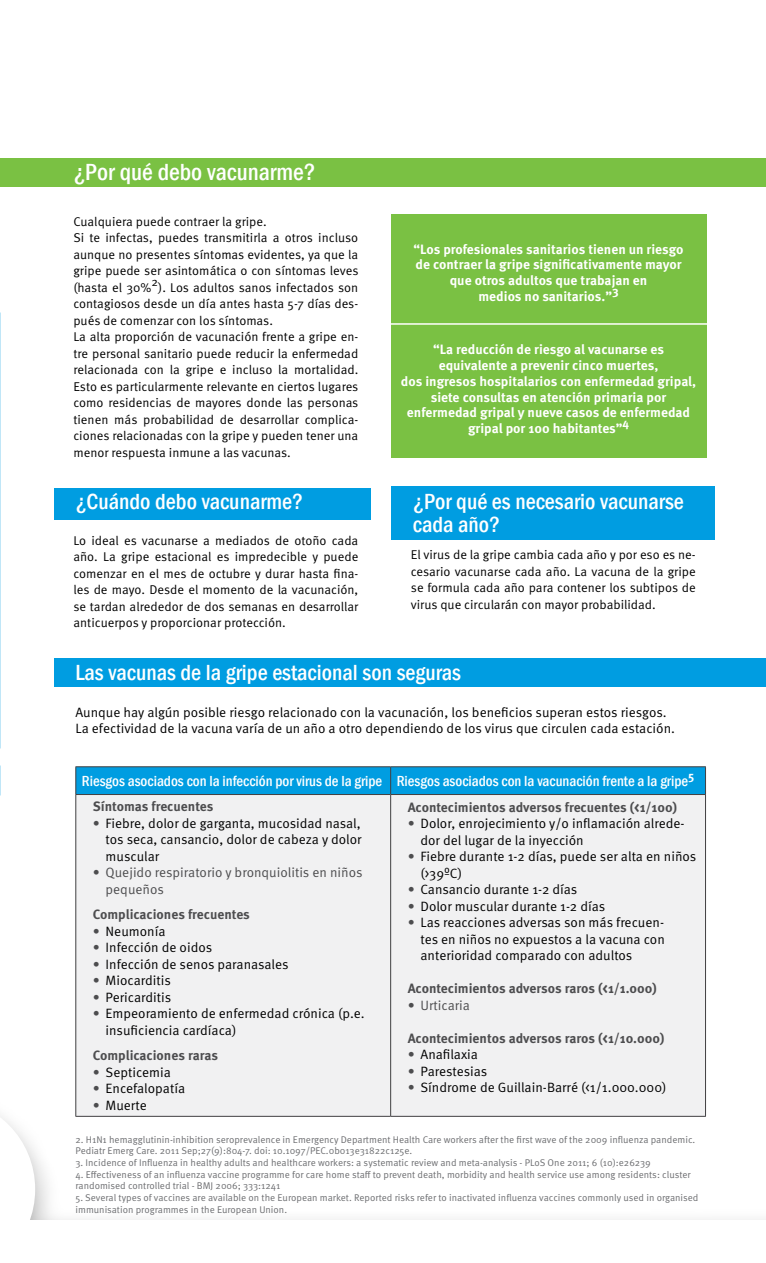
<style>
.page{position:relative;width:766px;height:1263px;background:#fff}
.page>*{position:absolute;margin:0;border:0;box-sizing:border-box;transform-origin:0 0}
.t1{font:500 condensed 24px "Franklin Gothic";color:#fff}
.t2{font:500 condensed 22.5px/22.5px "Franklin Gothic";color:#fff}
.t3{font:500 condensed 15px "Franklin Gothic";color:#fff}
.t4{font:13.5px/16.5px "Meta Pro";color:#000}
.t5{font:700 13.5px/15.8px "Meta Pro";color:#fff;text-align:center}
.t6{font:700 13.5px "Meta Pro";color:#4d4d4f}
.t7{font:13.5px/16.5px "Meta Pro";color:#4d4d4f}
.t8{font:12.75px/16.5px "Meta Pro";color:#000}
.t9{font:12px "Meta Pro";color:#000}
.t10{font:9.75px/11.7px "Meta Pro";color:#6d6e71}
.s1{color:#4d4d4f}
</style>
<div class="page">
<svg style="left:0;top:1116px;width:35px;height:104px"></svg>
<div style="left:391px;top:214px;width:315px;height:244px;background:#7ac143"></div>
<div style="left:54px;top:658px;width:711px;height:29px;background:#009de1"></div>
<div style="left:54px;top:488px;width:316px;height:31px;background:#009de1"></div>
<div style="left:391px;top:486px;width:324px;height:54px;background:#009de1"></div>
<div style="left:0;top:158px;width:765px;height:29px;background:#7ac143"></div>
<div style="left:76px;top:795px;width:629px;height:321px;background:#f1f1f2"></div>
<hr style="left:75px;top:766px;width:315px;height:1px;background:#414042">
<hr style="left:390px;top:766px;width:315px;height:1px;background:#414042">
<div style="left:75px;top:767px;width:631px;height:27px;background:#009de1"></div>
<hr style="left:75px;top:794px;width:315px;height:1px;background:#414042">
<hr style="left:75px;top:795px;width:1px;height:321px;background:#414042">
<hr style="left:390px;top:794px;width:315px;height:1px;background:#414042">
<hr style="left:390px;top:795px;width:1px;height:321px;background:#414042">
<hr style="left:705px;top:795px;width:1px;height:321px;background:#414042">
<hr style="left:75px;top:1116px;width:315px;height:1px;background:#414042">
<hr style="left:390px;top:1116px;width:315px;height:1px;background:#414042">
<hr style="left:383px;top:323px;width:333px;height:2px;background:#fff">
<h1 class="t1" style="left:73px;top:156px;width:244px">¿Por qué debo vacunarme?</h1>
<p class="t8" style="left:73px;top:214px;width:286px">Cualquiera puede contraer la gripe.<br>Si te infectas, puedes transmitirla a otros incluso aunque no presentes síntomas evidentes, ya que la gripe puede ser asintomática o con síntomas leves (hasta el 30%</p>
<p class="t9" style="left:151px;top:274px;width:8px">2</p>
<p class="t8" style="left:73px;top:280px;width:286px;text-indent:85px">). Los adultos sanos infectados son contagiosos desde un día antes hasta 5-7 días des&shy;pués de comenzar con los síntomas.<br>La alta proporción de vacunación frente a gripe en&shy;tre personal sanitario puede reducir la enfermedad relacionada con la gripe e incluso la mortalidad.<br>Esto es particularmente relevante en ciertos lugares como residencias de mayores donde las personas tienen más probabilidad de desarrollar complica&shy;ciones relacionadas con la gripe y pueden tener una menor respuesta inmune a las vacunas.</p>
<p class="t5" style="left:413px;top:241px;width:271px">“Los profesionales sanitarios tienen un riesgo de contraer la gripe significativamente mayor que otros adultos que trabajan en<br>medios no sanitarios.”<sup>3</sup></p>
<p class="t5" style="left:401px;top:342px;width:296px">“La reducción de riesgo al vacunarse es equivalente a prevenir cinco muertes,<br>dos ingresos hospitalarios con enfermedad gripal, siete consultas en atención primaria por enfermedad gripal y nueve casos de enfermedad gripal por 100 habitantes”<sup>4</sup></p>
<h2 class="t2" style="left:75px;top:490px;width:229px">¿Cuándo debo vacunarme?</h2>
<h2 class="t2" style="left:413px;top:490px;width:272px">¿Por qué es necesario vacunarse cada año?</h2>
<p class="t8" style="left:73px;top:532px;width:286px;text-align:justify">Lo ideal es vacunarse a mediados de otoño cada año. La gripe estacional es impredecible y puede comenzar en el mes de octubre y durar hasta fina&shy;les de mayo. Desde el momento de la vacunación, se tardan alrededor de dos semanas en desarrollar anticuerpos y proporcionar protección.</p>
<p class="t8" style="left:411px;top:547px;width:286px;text-align:justify">El virus de la gripe cambia cada año y por eso es ne&shy;cesario vacunarse cada año. La vacuna de la gripe se formula cada año para contener los subtipos de virus que circularán con mayor probabilidad.</p>
<h2 class="t2" style="left:75px;top:661px;width:387px">Las vacunas de la gripe estacional son seguras</h2>
<p class="t4" style="left:75px;top:704px;width:601px">Aunque hay algún posible riesgo relacionado con la vacunación, los beneficios superan estos riesgos.<br>La efectividad de la vacuna varía de un año a otro dependiendo de los virus que circulen cada estación.</p>
<p class="t3" style="left:82px;top:771px;width:614px">Riesgos asociados con la infección por virus de la gripe Riesgos asociados con la vacunación frente a la gripe<sup>5</sup></p>
<p class="t6" style="left:93px;top:798px;width:122px">Síntomas frecuentes</p>
<p class="t4" style="left:106px;top:815px;width:257px;text-align:justify;text-indent:-13px"><span class="s1">•</span> Fiebre, dolor de garganta, mucosidad nasal, tos seca, cansancio, dolor de cabeza y dolor muscular</p>
<p class="t7" style="left:106px;top:865px;width:258px;text-indent:-13px">• Quejido respiratorio y bronquiolitis en niños pequeños</p>
<p class="t6" style="left:93px;top:906px;width:158px">Complicaciones frecuentes</p>
<p class="t4" style="left:93px;top:923px;width:74px"><span class="s1">•</span> Neumonía</p>
<p class="t4" style="left:93px;top:940px;width:121px"><span class="s1">•</span> Infección de oidos</p>
<p class="t4" style="left:93px;top:956px;width:197px"><span class="s1">•</span> Infección de senos paranasales</p>
<p class="t4" style="left:93px;top:973px;width:79px"><span class="s1">•</span> Miocarditis</p>
<p class="t4" style="left:93px;top:989px;width:80px"><span class="s1">•</span> Pericarditis</p>
<p class="t4" style="left:106px;top:1006px;width:260px;text-indent:-13px"><span class="s1">•</span> Empeoramiento de enfermedad crónica (p.e. insuficiencia cardíaca)</p>
<p class="t6" style="left:93px;top:1047px;width:127px">Complicaciones raras</p>
<p class="t4" style="left:93px;top:1064px;width:80px"><span class="s1">•</span> Septicemia</p>
<p class="t4" style="left:93px;top:1081px;width:94px"><span class="s1">•</span> Encefalopatía</p>
<p class="t4" style="left:93px;top:1097px;width:55px"><span class="s1">•</span> Muerte</p>
<p class="t6" style="left:407px;top:799px;width:271px">Acontecimientos adversos frecuentes (&lt;1/100)</p>
<p class="t4" style="left:420px;top:816px;width:266px;text-indent:-13px"><span class="s1">•</span> Dolor, enrojecimiento y/o inflamación alrede&shy;dor del lugar de la inyección</p>
<p class="t4" style="left:420px;top:849px;width:277px;text-indent:-13px"><span class="s1">•</span> Fiebre durante 1-2 días, puede ser alta en niños (&gt;39ºC)</p>
<p class="t4" style="left:407px;top:882px;width:171px"><span class="s1">•</span> Cansancio durante 1-2 días</p>
<p class="t4" style="left:407px;top:898px;width:199px"><span class="s1">•</span> Dolor muscular durante 1-2 días</p>
<p class="t4" style="left:420px;top:915px;width:246px;text-align:justify;text-indent:-13px"><span class="s1">•</span> Las reacciones adversas son más frecuen&shy;tes en niños no expuestos a la vacuna con anterioridad comparado con adultos</p>
<p class="t6" style="left:407px;top:980px;width:250px">Acontecimientos adversos raros (&lt;1/1.000)</p>
<p class="t7" style="left:407px;top:997px;width:64px">• Urticaria</p>
<p class="t6" style="left:407px;top:1030px;width:258px">Acontecimientos adversos raros (&lt;1/10.000)</p>
<p class="t4" style="left:407px;top:1047px;width:72px"><span class="s1">•</span> Anafilaxia</p>
<p class="t4" style="left:407px;top:1063px;width:81px"><span class="s1">•</span> Parestesias</p>
<p class="t4" style="left:407px;top:1080px;width:260px"><span class="s1">•</span> Síndrome de Guillain-Barré (&lt;1/1.000.000)</p>
<p class="t10" style="left:75px;top:1134px;width:621px">2. H1N1 hemagglutinin-inhibition seroprevalence in Emergency Department Health Care workers after the first wave of the 2009 influenza pandemic.<br>Pediatr Emerg Care. 2011 Sep;27(9):804-7. doi: 10.1097/PEC.0b013e31822c125e.</p>
<p class="t10" style="left:75px;top:1157px;width:576px">3. Incidence of Influenza in healthy adults and healthcare workers: a systematic review and meta-analysis - PLoS One 2011; 6 (10):e26239</p>
<p class="t10" style="left:75px;top:1169px;width:616px">4. Effectiveness of an influenza vaccine programme for care home staff to prevent death, morbidity and health service use among residents: cluster randomised controlled trial - BMJ 2006; 333:1241</p>
<p class="t10" style="left:75px;top:1192px;width:624px">5. Several types of vaccines are available on the European market. Reported risks refer to inactivated influenza vaccines commonly used in organised immunisation programmes in the European Union.</p>
</div>
